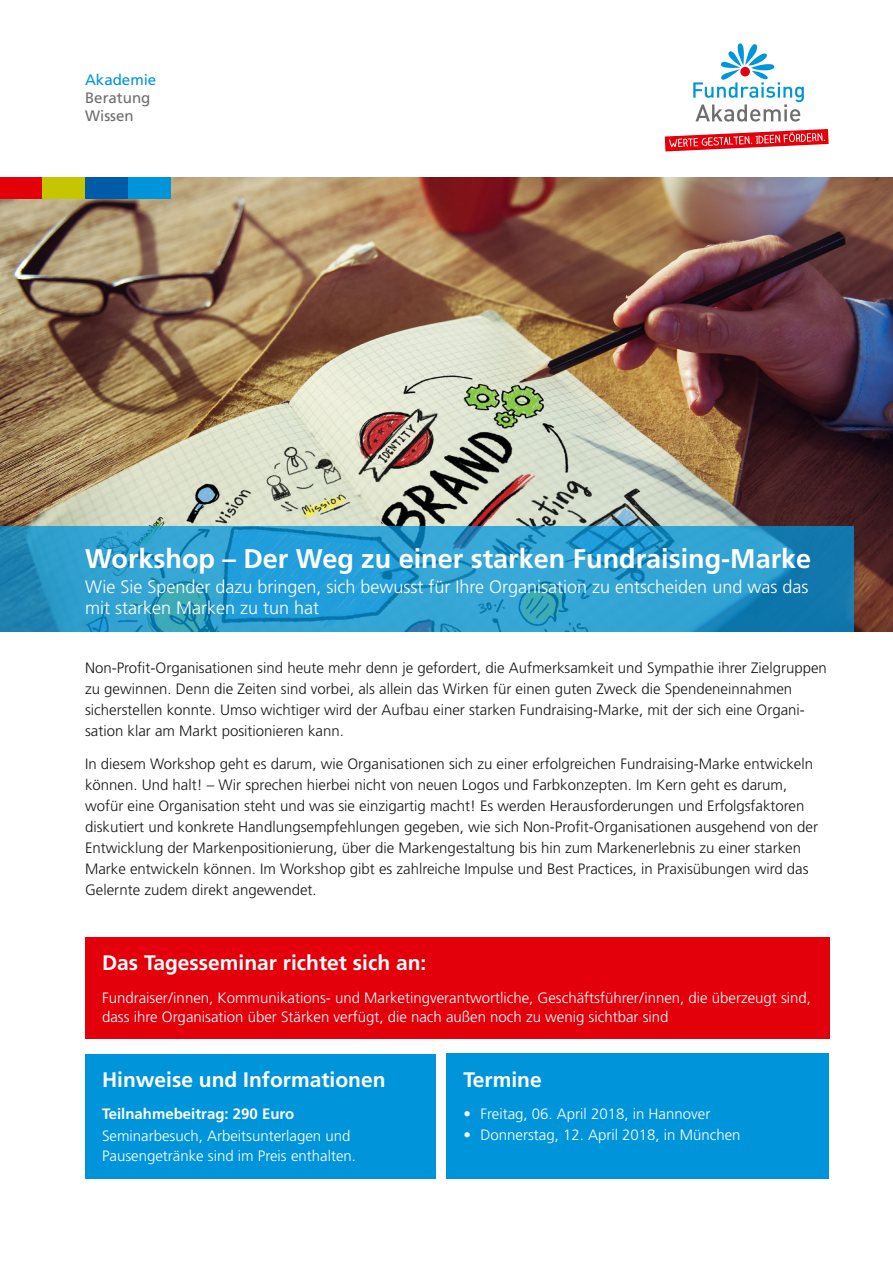
<style>
.page{position:relative;width:893px;height:1263px;background:#fff}
.page>*{position:absolute;margin:0;border:0;box-sizing:border-box;transform-origin:0 0}
.t1{font:700 27px "Frutiger LT";color:#fff}
.t2{font:700 21px "Frutiger LT";color:#fff}
.t3{font:300 18px/21.6px "Frutiger LT";color:#fff}
.t4{font:15.15px/18.1px "Frutiger LT";color:#6e6e6e}
.t5{font:15.15px "Frutiger LT";color:#0095db}
.t6{font:300 15px/21px "Frutiger LT";color:#181716}
.t7{font:300 15px/19.5px "Frutiger LT";color:#fff}
.t8{font:700 15px "Frutiger LT";color:#fff}
</style>
<div class="page">
<svg style="left:665px;top:129px;width:164px;height:22px"></svg>
<svg style="left:693px;top:43px;width:111px;height:79px"></svg>
<img style="left:0;top:177px;width:893px;height:454px">
<div style="left:128px;top:177px;width:42px;height:21px;background:#0095db"></div>
<div style="left:0;top:177px;width:43px;height:21px;background:#e3000b"></div>
<div style="left:43px;top:177px;width:42px;height:21px;background:#c5c500"></div>
<div style="left:85px;top:177px;width:43px;height:21px;background:#005ba9"></div>
<svg style="left:0;top:525px;width:854px;height:106px;background:#2999c9"></svg>
<div style="left:85px;top:938px;width:744px;height:101px;background:#e3000b"></div>
<div style="left:446px;top:1054px;width:383px;height:125px;background:#0095db"></div>
<div style="left:85px;top:1054px;width:351px;height:124px;background:#0095db"></div>
<p class="t5" style="left:85px;top:71px;width:73px">Akademie</p>
<p class="t4" style="left:85px;top:89px;width:67px">Beratung<br>Wissen</p>
<h1 class="t1" style="left:85px;top:543px;width:728px">Workshop – Der Weg zu einer starken Fundraising-Marke</h1>
<p class="t3" style="left:85px;top:576px;width:725px">Wie Sie Spender dazu bringen, sich bewusst für Ihre Organisation zu entscheiden und was das mit starken Marken zu tun hat</p>
<p class="t6" style="left:85px;top:657px;width:743px">Non-Profit-Organisationen sind heute mehr denn je gefordert, die Aufmerksamkeit und Sympathie ihrer Zielgruppen zu gewinnen. Denn die Zeiten sind vorbei, als allein das Wirken für einen guten Zweck die Spendeneinnahmen sicherstellen konnte. Umso wichtiger wird der Aufbau einer starken Fundraising-Marke, mit der sich eine Organi&shy;sation klar am Markt positionieren kann.</p>
<p class="t6" style="left:85px;top:754px;width:735px">In diesem Workshop geht es darum, wie Organisationen sich zu einer erfolgreichen Fundraising-Marke entwickeln können. Und halt! – Wir sprechen hierbei nicht von neuen Logos und Farbkonzepten. Im Kern geht es darum, wofür eine Organisation steht und was sie einzigartig macht! Es werden Herausforderungen und Erfolgsfaktoren diskutiert und konkrete Handlungsempfehlungen gegeben, wie sich Non-Profit-Organisationen ausgehend von der Entwicklung der Markenpositionierung, über die Markengestaltung bis hin zum Markenerlebnis zu einer starken Marke entwickeln können. Im Workshop gibt es zahlreiche Impulse und Best Practices, in Praxisübungen wird das Gelernte zudem direkt angewendet.</p>
<h2 class="t2" style="left:102px;top:951px;width:326px">Das Tagesseminar richtet sich an:</h2>
<p class="t7" style="left:102px;top:988px;width:711px">Fundraiser/innen, Kommunikations- und Marketingverantwortliche, Geschäftsführer/innen, die überzeugt sind, dass ihre Organisation über Stärken verfügt, die nach außen noch zu wenig sichtbar sind</p>
<h2 class="t2" style="left:102px;top:1067px;width:285px">Hinweise und Informationen</h2>
<p class="t8" style="left:102px;top:1105px;width:194px">Teilnahmebeitrag: 290 Euro</p>
<p class="t7" style="left:102px;top:1126px;width:255px">Seminarbesuch, Arbeitsunterlagen und<br>Pausengetränke sind im Preis enthalten.</p>
<h2 class="t2" style="left:463px;top:1067px;width:80px">Termine</h2>
<p class="t7" style="left:463px;top:1104px;width:248px">• Freitag, 06. April 2018, in Hannover</p>
<p class="t7" style="left:463px;top:1126px;width:279px">• Donnerstag, 12. April 2018, in München</p>
</div>
